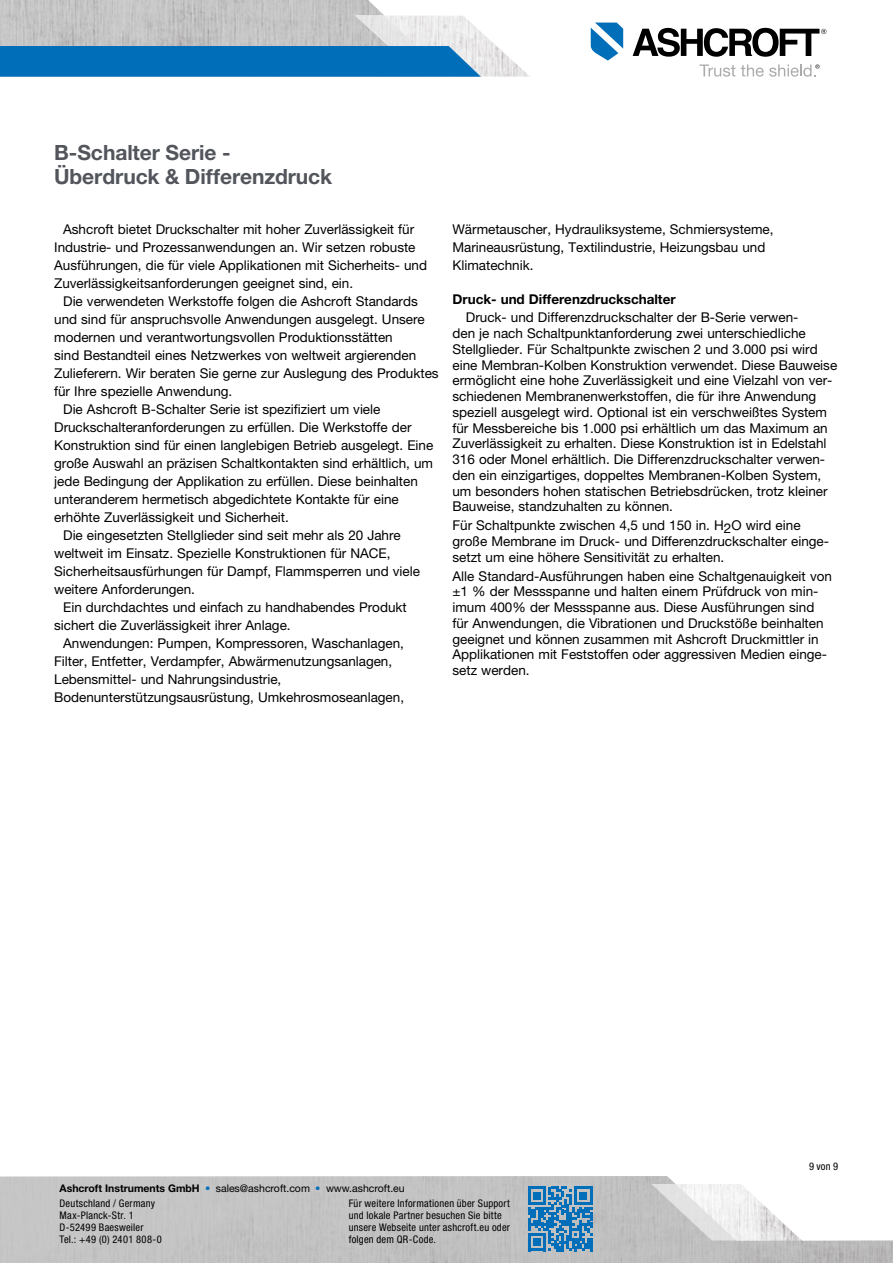
<style>
.page{position:relative;width:893px;height:1263px;background:#fff}
.page>*{position:absolute;margin:0;border:0;box-sizing:border-box;transform-origin:0 0}
.t1{font:700 21px/24px "Helvetica Neue LT Pro";letter-spacing:-.005em;color:#52555b}
.t2{font:13.5px/15.8px "Helvetica Neue LT Pro";color:#000}
.t3{font:700 13.5px "Helvetica Neue LT Pro";color:#000}
.t4{font:condensed 10.5px/12px "Helvetica Neue LT Pro";letter-spacing:.025em;color:#000}
.s1{font-weight:700;font-stretch:normal}
.s2{color:#006eb8}
.s3{font-stretch:normal}
</style>
<div class="page">
<img style="left:0;top:0;width:384px;height:15px">
<svg style="left:699px;top:65px;width:36px;height:12px"></svg>
<svg style="left:591px;top:23px;width:32px;height:38px"></svg>
<svg style="left:633px;top:28px;width:193px;height:29px"></svg>
<svg style="left:0;top:15px;width:530px;height:62px;background:#77a7c7"></svg>
<svg style="left:741px;top:64px;width:79px;height:13px"></svg>
<svg style="left:0;top:1176px;width:893px;height:87px;background:#cbcacb"></svg>
<svg style="left:651px;top:1184px;width:109px;height:57px"></svg>
<svg style="left:425px;top:1180px;width:167px;height:71px;background:#96aebf"></svg>
<h1 class="t1" style="left:54px;top:140px;width:280px">B-Schalter Serie -<br>Überdruck &amp; Differenzdruck</h1>
<p class="t2" style="left:54px;top:220px;width:374px;line-height:18px;text-indent:9px">Ashcroft bietet Druckschalter mit hoher Zuverlässigkeit für Industrie- und Prozessanwendungen an. Wir setzen robuste Ausführungen, die für viele Applikationen mit Sicherheits- und Zuverlässigkeitsanforderungen geeignet sind, ein.</p>
<p class="t2" style="left:63px;top:293px;width:356px">Die verwendeten Werkstoffe folgen die Ashcroft Standards</p>
<p class="t2" style="left:54px;top:311px;width:372px">und sind für anspruchsvolle Anwendungen ausgelegt. Unsere</p>
<p class="t2" style="left:54px;top:329px;width:340px">modernen und verantwortungsvollen Produktionsstätten</p>
<p class="t2" style="left:54px;top:347px;width:363px">sind Bestandteil eines Netzwerkes von weltweit argierenden</p>
<p class="t2" style="left:54px;top:365px;width:386px">Zulieferern. Wir beraten Sie gerne zur Auslegung des Produktes</p>
<p class="t2" style="left:54px;top:383px;width:180px">für Ihre spezielle Anwendung.</p>
<p class="t2" style="left:63px;top:401px;width:319px">Die Ashcroft B-Schalter Serie ist spezifiziert um viele</p>
<p class="t2" style="left:54px;top:419px;width:359px">Druckschalteranforderungen zu erfüllen. Die Werkstoffe der</p>
<p class="t2" style="left:54px;top:437px;width:381px">Konstruktion sind für einen langlebigen Betrieb ausgelegt. Eine</p>
<p class="t2" style="left:54px;top:455px;width:380px">große Auswahl an präzisen Schaltkontakten sind erhältlich, um</p>
<p class="t2" style="left:54px;top:473px;width:365px">jede Bedingung der Applikation zu erfüllen. Diese beinhalten</p>
<p class="t2" style="left:54px;top:491px;width:346px">unteranderem hermetisch abgedichtete Kontakte für eine</p>
<p class="t2" style="left:54px;top:509px;width:236px">erhöhte Zuverlässigkeit und Sicherheit.</p>
<p class="t2" style="left:63px;top:527px;width:339px">Die eingesetzten Stellglieder sind seit mehr als 20 Jahre</p>
<p class="t2" style="left:54px;top:545px;width:338px">weltweit im Einsatz. Spezielle Konstruktionen für NACE,</p>
<p class="t2" style="left:54px;top:563px;width:367px">Sicherheitsausfürhungen für Dampf, Flammsperren und viele</p>
<p class="t2" style="left:54px;top:581px;width:142px">weitere Anforderungen.</p>
<p class="t2" style="left:63px;top:599px;width:345px">Ein durchdachtes und einfach zu handhabendes Produkt</p>
<p class="t2" style="left:54px;top:617px;width:238px">sichert die Zuverlässigkeit ihrer Anlage.</p>
<p class="t2" style="left:63px;top:635px;width:342px">Anwendungen: Pumpen, Kompressoren, Waschanlagen,</p>
<p class="t2" style="left:54px;top:653px;width:339px">Filter, Entfetter, Verdampfer, Abwärmenutzungsanlagen,</p>
<p class="t2" style="left:54px;top:671px;width:229px">Lebensmittel- und Nahrungsindustrie,</p>
<p class="t2" style="left:54px;top:689px;width:351px">Bodenunterstützungsausrüstung, Umkehrosmoseanlagen,</p>
<p class="t2" style="left:452px;top:220px;width:323px;line-height:18px">Wärmetauscher, Hydrauliksysteme, Schmiersysteme,<br>Marineausrüstung, Textilindustrie, Heizungsbau und<br>Klimatechnik.</p>
<p class="t3" style="left:452px;top:290px;width:225px">Druck- und Differenzdruckschalter</p>
<p class="t2" style="left:452px;top:309px;width:386px;text-indent:13px">Druck- und Differenzdruckschalter der B-Serie verwen-<br>den je nach Schaltpunktanforderung zwei unterschiedliche Stellglieder. Für Schaltpunkte zwischen 2 und 3.000 psi wird eine Membran-Kolben Konstruktion verwendet. Diese Bauweise ermöglicht eine hohe Zuverlässigkeit und eine Vielzahl von ver&shy;schiedenen Membranenwerkstoffen, die für ihre Anwendung speziell ausgelegt wird. Optional ist ein verschweißtes System für Messbereiche bis 1.000 psi erhältlich um das Maximum an Zuverlässigkeit zu erhalten. Diese Konstruktion ist in Edelstahl 316 oder Monel erhältlich. Die Differenzdruckschalter verwen&shy;den ein einzigartiges, doppeltes Membranen-Kolben System, um besonders hohen statischen Betriebsdrücken, trotz kleiner Bauweise, standzuhalten zu können.</p>
<p class="t2" style="left:452px;top:517px;width:378px">Für Schaltpunkte zwischen 4,5 und 150 in. H2O wird eine große Membrane im Druck- und Differenzdruckschalter einge&shy;setzt um eine höhere Sensitivität zu erhalten.</p>
<p class="t2" style="left:452px;top:567px;width:381px">Alle Standard-Ausführungen haben eine Schaltgenauigkeit von ±1 % der Messspanne und halten einem Prüfdruck von min&shy;imum 400% der Messspanne aus. Diese Ausführungen sind für Anwendungen, die Vibrationen und Druckstöße beinhalten geeignet und können zusammen mit Ashcroft Druckmittler in Applikationen mit Feststoffen oder aggressiven Medien einge&shy;setz werden.</p>
<p class="t4" style="left:809px;top:1160px;width:31px">9 von 9</p>
<p class="t4" style="left:349px;top:1181px;width:163px;line-height:15px;text-indent:-289px"><span class="s1">Ashcroft Instruments GmbH</span> <span class="s2">•</span> <span class="s3">sales@ashcroft.com</span> <span class="s2">•</span> <span class="s3">www.ashcroft.eu<br></span>Für weitere Informationen über Support</p>
<p class="t4" style="left:349px;top:1209px;width:163px">und lokale Partner besuchen Sie bitte unsere Webseite unter ashcroft.eu oder folgen dem QR-Code.</p>
<p class="t4" style="left:60px;top:1197px;width:104px">Deutschland / Germany<br>Max-Planck-Str. 1<br>D-52499 Baesweiler<br>Tel.: +49 (0) 2401 808-0</p>
</div>
